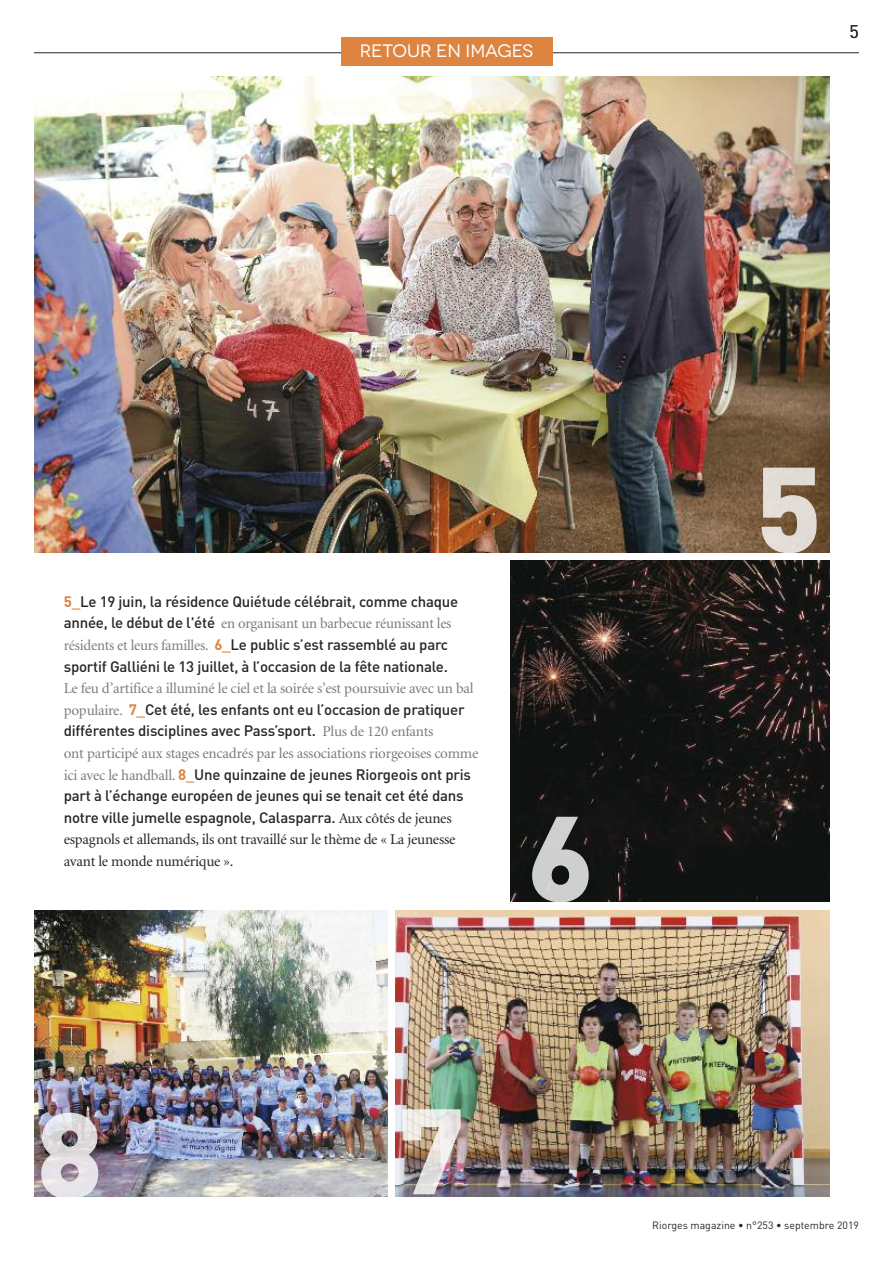
<style>
.page{position:relative;width:893px;height:1263px;background:#fff}
.page>*{position:absolute;margin:0;border:0;box-sizing:border-box;transform-origin:0 0}
.t1{font:900 119.4px "DIN Pro";color:rgb(255 255 255/.8)}
.t2{font:18px "Novecentowide";color:#fff}
.t3{font:18px "DIN";color:#272526}
.t4{font:500 15px/21.6px "DIN";letter-spacing:-.015em;color:#272526}
.t5{font:15px "Minion";letter-spacing:-.015em;color:#7d7c7d}
.t6{font:15px/21.6px "Minion";letter-spacing:-.015em;color:#272526}
.t7{font:10.5px "DIN Pro";color:#272526}
.s1{font-weight:700;color:#dd8441}
.s2{color:#dd8441}
.s3{font-family:"DIN";font-weight:500;color:#272526}
.s4{font-family:"Minion";font-weight:400;color:#7d7c7d}
.s5{font-family:"Minion";font-weight:400}
</style>
<div class="page">
<hr style="left:34px;top:52px;width:825px;height:1px;background:#272526">
<img style="left:34px;top:77px;width:795px;height:475px">
<div style="left:341px;top:37px;width:212px;height:28px;background:#dd8441"></div>
<img style="left:511px;top:561px;width:318px;height:341px">
<img style="left:396px;top:910px;width:433px;height:286px">
<img style="left:34px;top:910px;width:353px;height:286px">
<p class="t2" style="left:360px;top:40px;width:175px">RETOUR EN IMAGES</p>
<p class="t3" style="left:850px;top:21px;width:11px">5</p>
<p class="t4" style="left:64px;top:591px;width:396px"><span class="s1">5</span><span class="s2">_</span>Le 19 juin, la résidence Quiétude célébrait, comme chaque</p>
<p class="t5" style="left:64px;top:618px;width:389px"><span class="s3">année, le début de l'été</span> en organisant un barbecue réunissant les</p>
<p class="t4" style="left:64px;top:634px;width:386px"><span class="s4">résidents et leurs familles.</span> <span class="s1">6</span><span class="s2">_</span>Le public s’est rassemblé au parc sportif Galliéni le 13 juillet, à l’occasion de la fête nationale.</p>
<p class="t5" style="left:64px;top:682px;width:411px">Le feu d’artifice a illuminé le ciel et la soirée s’est poursuivie avec un bal</p>
<p class="t4" style="left:64px;top:699px;width:402px"><span class="s4">populaire.</span> <span class="s1">7</span><span class="s2">_</span>Cet été, les enfants ont eu l’occasion de pratiquer différentes disciplines avec Pass’sport. <span class="s4">Plus de 120 enfants</span></p>
<p class="t5" style="left:64px;top:747px;width:416px">ont participé aux stages encadrés par les associations riorgeoises comme</p>
<p class="t4" style="left:64px;top:764px;width:409px"><span class="s4">ici avec le handball.</span> <span class="s1">8</span><span class="s2">_</span>Une quinzaine de jeunes Riorgeois ont pris part à l’échange européen de jeunes qui se tenait cet été dans notre ville jumelle espagnole, Calasparra. <span class="s5">Aux côtés de jeunes</span></p>
<p class="t6" style="left:64px;top:830px;width:393px">espagnols et allemands, ils ont travaillé sur le thème de « La jeunesse avant le monde numérique ».</p>
<h1 class="t1" style="left:528px;top:817px;width:68px">6</h1>
<h1 class="t1" style="left:755px;top:468px;width:68px">5</h1>
<h1 class="t1" style="left:37px;top:1113px;width:68px">8</h1>
<h1 class="t1" style="left:398px;top:1109px;width:68px">7</h1>
<p class="t7" style="left:652px;top:1221px;width:208px">Riorges magazine • n°253 • septembre 2019</p>
</div>
